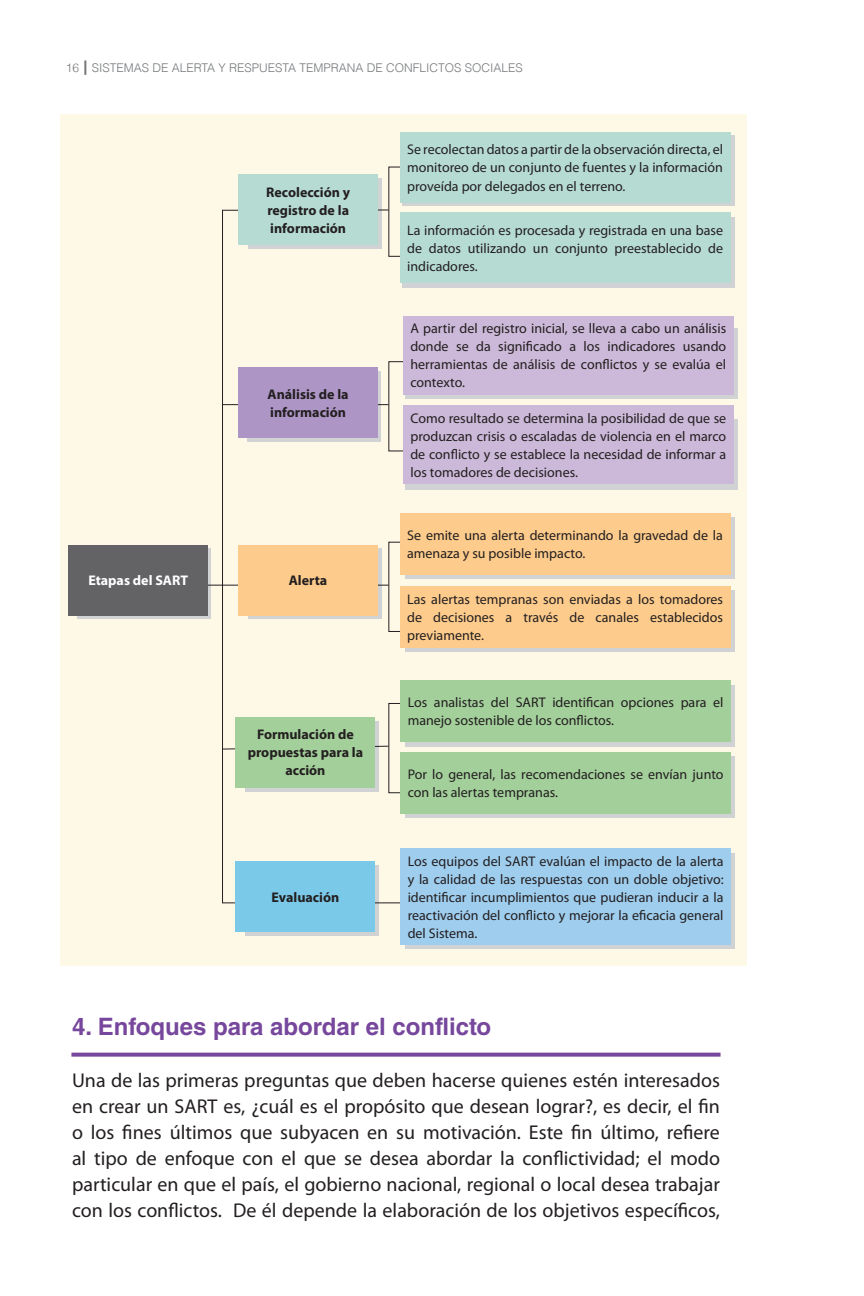
<style>
.page{position:relative;width:864px;height:1296px;background:#fff}
.page>*{position:absolute;margin:0;border:0;box-sizing:border-box;transform-origin:0 0}
.t1{font:700 24px "Helvetica LT Std";color:#76479c}
.t2{font:20px/26px "Myriad Pro";color:#231f20;text-align:justify}
.t3{font:14px/18px "Myriad Pro";color:#231f20;text-align:justify}
.t4{font:700 14px/18px "Myriad Pro";color:#231f20;text-align:justify}
.t5{font:700 14px "Myriad Pro";color:#fff}
.t6{font:300 12px "Helvetica";color:#76787b}
</style>
<div class="page">
<svg style="left:84px;top:60px;width:2px;height:15px"></svg>
<div style="left:60px;top:114px;width:687px;height:851px;background:#fef9e7"></div>
<div style="left:403px;top:135px;width:332px;height:71px;background:#d1d2d4"></div>
<div style="left:77px;top:548px;width:134px;height:70px;background:linear-gradient(to right,#d1d2d4,#d1d2d4)"></div>
<div style="left:246px;top:865px;width:133px;height:71px;background:#d1d2d4"></div>
<div style="left:403px;top:217px;width:332px;height:71px;background:#d1d2d4"></div>
<div style="left:405px;top:328px;width:333px;height:71px;background:#d1d2d4"></div>
<div style="left:405px;top:419px;width:333px;height:70px;background:#d1d2d4"></div>
<div style="left:405px;top:517px;width:330px;height:62px;background:linear-gradient(to right,#d1d2d4,#d1d2d4)"></div>
<div style="left:405px;top:685px;width:330px;height:62px;background:#d1d2d4"></div>
<div style="left:405px;top:590px;width:330px;height:62px;background:#d1d2d4"></div>
<div style="left:405px;top:756px;width:330px;height:62px;background:linear-gradient(to right,#d1d2d4,#d1d2d4)"></div>
<div style="left:405px;top:853px;width:330px;height:96px;background:#d1d2d4"></div>
<svg style="left:71px;top:1053px;width:650px;height:4px;background:#8257a4"></svg>
<svg style="left:222px;top:210px;width:191px;height:693px"></svg>
<hr style="left:222px;top:404px;width:167px;height:1px;background:#231f20">
<hr style="left:204px;top:585px;width:185px;height:1px;background:#231f20">
<svg style="left:222px;top:746px;width:167px;height:4px"></svg>
<div style="left:68px;top:545px;width:140px;height:70px;background:#636366"></div>
<div style="left:400px;top:132px;width:330px;height:71px;background:#b6dbd3"></div>
<div style="left:238px;top:174px;width:140px;height:71px;background:#b6dbd3"></div>
<div style="left:238px;top:367px;width:140px;height:71px;background:#ad95c6"></div>
<div style="left:238px;top:545px;width:140px;height:70px;background:#fdcb8b"></div>
<div style="left:236px;top:717px;width:139px;height:70px;background:#a3cf9a"></div>
<div style="left:236px;top:862px;width:139px;height:70px;background:#7bc9e9"></div>
<div style="left:400px;top:213px;width:330px;height:70px;background:#b6dbd3"></div>
<div style="left:403px;top:316px;width:330px;height:79px;background:#ccb8d8"></div>
<div style="left:403px;top:405px;width:330px;height:79px;background:#ccb8d8"></div>
<div style="left:400px;top:513px;width:330px;height:61px;background:#fdcb8b"></div>
<div style="left:400px;top:586px;width:330px;height:62px;background:#fdcb8b"></div>
<div style="left:401px;top:680px;width:330px;height:62px;background:#a3cf9a"></div>
<div style="left:401px;top:752px;width:330px;height:61px;background:#a3cf9a"></div>
<div style="left:401px;top:848px;width:330px;height:97px;background:#9fcdee"></div>
<p class="t6" style="left:66px;top:60px;width:459px">16 SISTEMAS DE ALERTA Y RESPUESTA TEMPRANA DE CONFLICTOS SOCIALES</p>
<p class="t5" style="left:88px;top:571px;width:101px">Etapas del SART</p>
<p class="t4" style="left:266px;top:183px;width:85px">Recolección y registro de la información</p>
<p class="t4" style="left:268px;top:385px;width:83px">Análisis de la información</p>
<p class="t4" style="left:289px;top:571px;width:40px">Alerta</p>
<p class="t4" style="left:248px;top:725px;width:117px;text-align:center">Formulación de propuestas para la acción</p>
<p class="t4" style="left:272px;top:888px;width:69px">Evaluación</p>
<p class="t3" style="left:407px;top:141px;width:317px">Se recolectan datos a partir de la observación directa, el monitoreo de un conjunto de fuentes y la información proveída por delegados en el terreno.</p>
<p class="t3" style="left:407px;top:221px;width:317px">La información es procesada y registrada en una base de datos utilizando un conjunto preestablecido de indicadores.</p>
<p class="t3" style="left:410px;top:320px;width:317px">A partir del registro inicial, se lleva a cabo un análisis donde se da significado a los indicadores usando herramientas de análisis de conflictos y se evalúa el contexto.</p>
<p class="t3" style="left:410px;top:409px;width:317px">Como resultado se determina la posibilidad de que se produzcan crisis o escaladas de violencia en el marco de conflicto y se establece la necesidad de informar a los tomadores de decisiones.</p>
<p class="t3" style="left:407px;top:526px;width:317px">Se emite una alerta determinando la gravedad de la amenaza y su posible impacto.</p>
<p class="t3" style="left:407px;top:590px;width:317px">Las alertas tempranas son enviadas a los tomadores de decisiones a través de canales establecidos previamente.</p>
<p class="t3" style="left:408px;top:693px;width:317px">Los analistas del SART identifican opciones para el manejo sostenible de los conflictos.</p>
<p class="t3" style="left:408px;top:765px;width:317px">Por lo general, las recomendaciones se envían junto con las alertas tempranas.</p>
<p class="t3" style="left:408px;top:852px;width:317px">Los equipos del SART evalúan el impacto de la alerta y la calidad de las respuestas con un doble objetivo: identificar incumplimientos que pudieran inducir a la reactivación del conflicto y mejorar la eficacia general del Sistema.</p>
<h1 class="t1" style="left:72px;top:1012px;width:421px">4. Enfoques para abordar el conflicto</h1>
<p class="t2" style="left:72px;top:1067px;width:650px">Una de las primeras preguntas que deben hacerse quienes estén interesados en crear un SART es, ¿cuál es el propósito que desean lograr?, es decir, el fin o los fines últimos que subyacen en su motivación. Este fin último, refiere al tipo de enfoque con el que se desea abordar la conflictividad; el modo particular en que el país, el gobierno nacional, regional o local desea trabajar con los conflictos. De él depende la elaboración de los objetivos específicos,</p>
</div>
